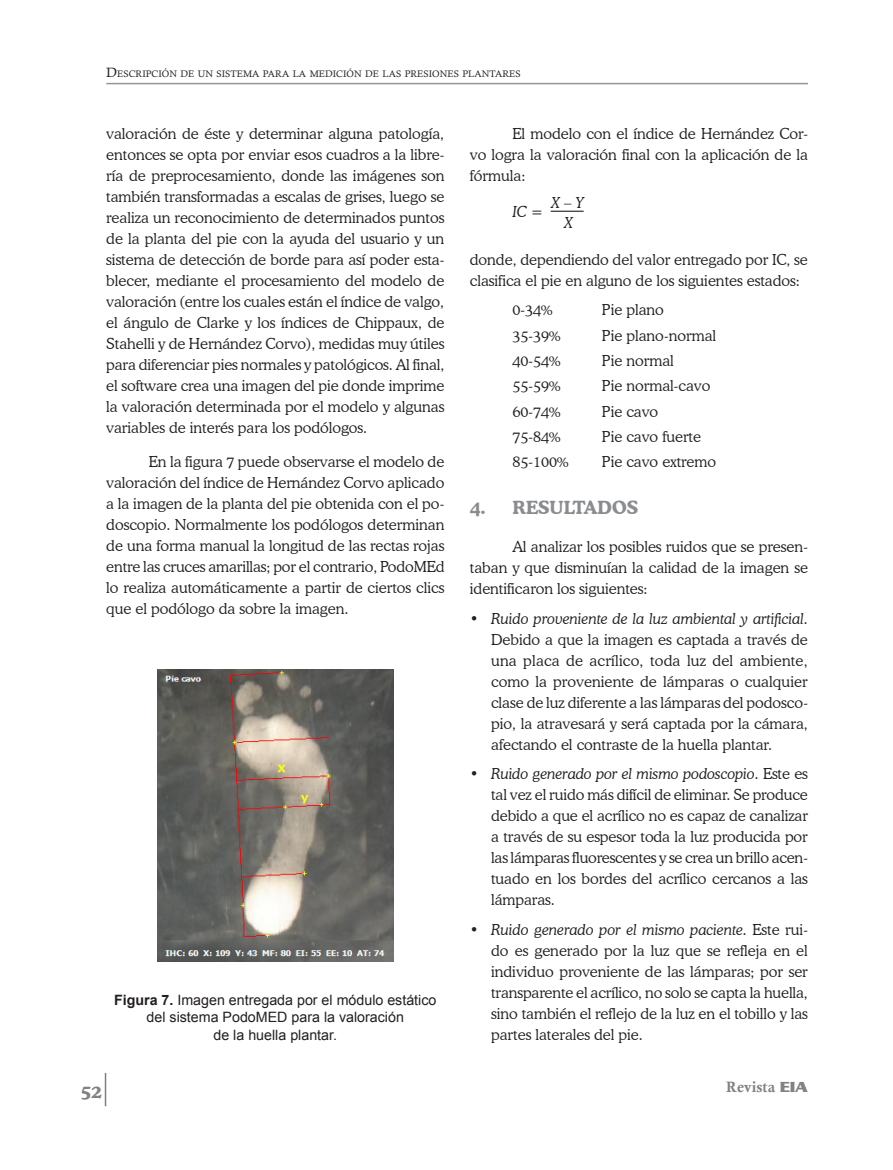
<style>
.page{position:relative;width:893px;height:1170px;background:#fff}
.page>*{position:absolute;margin:0;border:0;box-sizing:border-box;transform-origin:0 0}
._1__Título{font:700 18px "Cooper BT";color:#8a8c8f}
.t1{font:700 18px "Cooper BT";color:#808285}
.C__de_texto{font:300 15px/21px "Cooper BT";color:#231f20;text-align:justify}
.tabulador1{font:300 15px/21px "Cooper BT";color:#231f20;text-align:justify}
.t2{font:15px "Calis MT Bol";color:#808285}
.C__de_texto-2{font:italic 300 15px "Cooper BT";color:#231f20}
.Título_tablas{font:14.25px/17.2px "Arial";color:#231f20;text-align:center}
.t3{font:9.45px "Calisto";color:#231f20}
.s1{font-size:13.5px}
.s2{font-weight:700}
.s3{font-style:italic}
.s4{font-family:"Serpentine Bold DTC"}
</style>
<div class="page">
<hr style="left:106px;top:83px;width:702px;height:1px;background:#939598">
<hr style="left:105px;top:1072px;width:1px;height:34px;background:#7c7e81">
<img style="left:157px;top:669px;width:236px;height:292px">
<hr style="left:551px;top:211px;width:33px;height:1px;background:#231f20">
<p class="t3" style="left:106px;top:69px;width:416px"><span class="s1">D</span>ESCRIPCIÓN DE UN SISTEMA PARA LA MEDICIÓN DE LAS PRESIONES PLANTARES</p>
<p class="C__de_texto" style="left:106px;top:123px;width:340px">valoración de éste y determinar alguna patología, entonces se opta por enviar esos cuadros a la libre&shy;ría de preprocesamiento, donde las imágenes son también transformadas a escalas de grises, luego se realiza un reconocimiento de determinados puntos de la planta del pie con la ayuda del usuario y un sistema de detección de borde para así poder esta&shy;blecer, mediante el procesamiento del modelo de valoración (entre los cuales están el índice de valgo, el ángulo de Clarke y los índices de Chippaux, de Stahelli y de Hernández Corvo), medidas muy útiles para diferenciar pies normales y patológicos. Al final, el software crea una imagen del pie donde imprime la valoración determinada por el modelo y algunas variables de interés para los podólogos.</p>
<p class="C__de_texto" style="left:106px;top:451px;width:340px;text-indent:43px">En la figura 7 puede observarse el modelo de valoración del índice de Hernández Corvo aplicado a la imagen de la planta del pie obtenida con el po&shy;doscopio. Normalmente los podólogos determinan de una forma manual la longitud de las rectas rojas entre las cruces amarillas; por el contrario, PodoMEd lo realiza automáticamente a partir de ciertos clics que el podólogo da sobre la imagen.</p>
<p class="Título_tablas" style="left:114px;top:991px;width:324px"><span class="s2">Figura 7.</span> Imagen entregada por el módulo estático del sistema PodoMED para la valoración<br>de la huella plantar.</p>
<p class="C__de_texto" style="left:470px;top:123px;width:340px;text-indent:43px">El modelo con el índice de Hernández Cor&shy;vo logra la valoración final con la aplicación de la fórmula:</p>
<p class="C__de_texto-2" style="left:512px;top:202px;width:32px">IC =</p>
<p class="C__de_texto-2" style="left:551px;top:193px;width:34px">X – Y</p>
<p class="C__de_texto-2" style="left:564px;top:213px;width:11px">X</p>
<p class="C__de_texto" style="left:470px;top:249px;width:340px">donde, dependiendo del valor entregado por IC, se clasifica el pie en alguno de los siguientes estados:</p>
<p class="C__de_texto" style="left:512px;top:299px;width:42px">0-34%</p>
<p class="C__de_texto" style="left:602px;top:299px;width:64px">Pie plano</p>
<p class="C__de_texto" style="left:512px;top:325px;width:50px">35-39%</p>
<p class="C__de_texto" style="left:602px;top:325px;width:116px">Pie plano-normal</p>
<p class="C__de_texto" style="left:512px;top:350px;width:50px">40-54%</p>
<p class="C__de_texto" style="left:602px;top:350px;width:74px">Pie normal</p>
<p class="C__de_texto" style="left:512px;top:375px;width:50px">55-59%</p>
<p class="C__de_texto" style="left:602px;top:375px;width:110px">Pie normal-cavo</p>
<p class="C__de_texto" style="left:512px;top:400px;width:50px">60-74%</p>
<p class="C__de_texto" style="left:602px;top:400px;width:58px">Pie cavo</p>
<p class="C__de_texto" style="left:512px;top:426px;width:50px">75-84%</p>
<p class="C__de_texto" style="left:602px;top:426px;width:101px">Pie cavo fuerte</p>
<p class="C__de_texto" style="left:512px;top:451px;width:58px">85-100%</p>
<p class="C__de_texto" style="left:602px;top:451px;width:116px">Pie cavo extremo</p>
<p class="_1__Título" style="left:470px;top:496px;width:31px">4. RESULTA</p>
<p class="_1__Título" style="left:597px;top:496px;width:29px">DOS</p>
<p class="C__de_texto" style="left:470px;top:536px;width:340px;text-indent:43px">Al analizar los posibles ruidos que se presen&shy;taban y que disminuían la calidad de la imagen se identificaron los siguientes:</p>
<p class="tabulador1" style="left:491px;top:607px;width:318px;text-indent:-21px">• <span class="s3">Ruido proveniente de la luz ambiental y artificial.<br></span>Debido a que la imagen es captada a través de una placa de acrílico, toda luz del ambiente, como la proveniente de lámparas o cualquier clase de luz diferente a las lámparas del podosco&shy;pio, la atravesará y será captada por la cámara, afectando el contraste de la huella plantar.</p>
<p class="tabulador1" style="left:491px;top:763px;width:318px;text-indent:-21px">• <span class="s3">Ruido generado por el mismo podoscopio.</span> Este es tal vez el ruido más difícil de eliminar. Se produce debido a que el acrílico no es capaz de canalizar a través de su espesor toda la luz producida por las lámparas fluorescentes y se crea un brillo acen&shy;tuado en los bordes del acrílico cercanos a las lámparas.</p>
<p class="tabulador1" style="left:491px;top:918px;width:318px;text-indent:-21px">• <span class="s3">Ruido generado por el mismo paciente.</span> Este rui&shy;do es generado por la luz que se refleja en el individuo proveniente de las lámparas; por ser transparente el acrílico, no solo se capta la huella, sino también el reflejo de la luz en el tobillo y las partes laterales del pie.</p>
<p class="t1" style="left:81px;top:1080px;width:23px">52</p>
<p class="t2" style="left:726px;top:1078px;width:83px">Revista <span class="s4">EIA</span></p>
</div>
